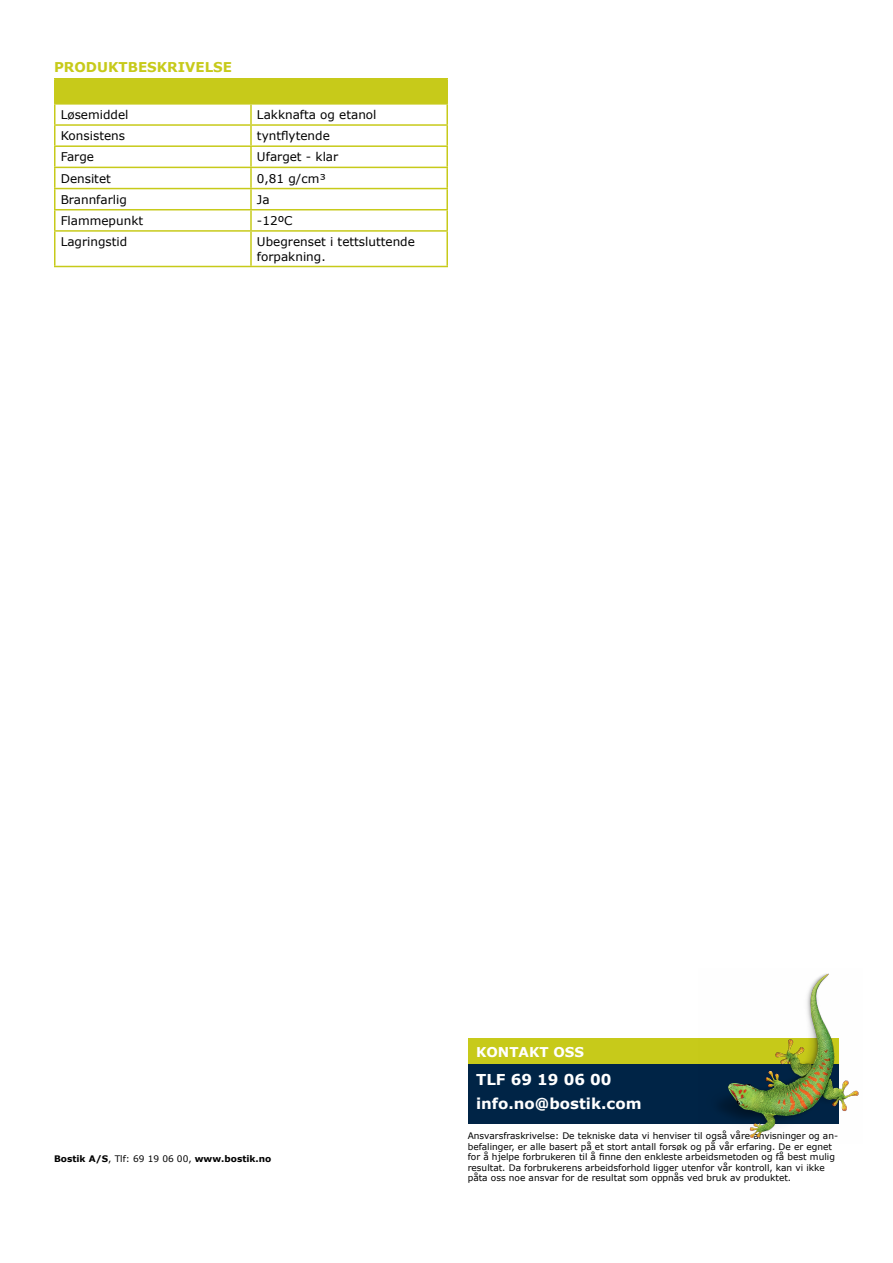
<style>
.page{position:relative;width:893px;height:1263px;background:#fff}
.page>*{position:absolute;margin:0;border:0;box-sizing:border-box;transform-origin:0 0}
.t1{font:700 15px/24px "Verdana";color:#fff}
.t2{font:700 13.5px "Verdana";color:#c7ca1a}
.t3{font:700 13.5px "Verdana";color:#fff}
.t4{font:12px/14.4px "Verdana";color:#000}
.t5{font:9px/10.5px "Verdana";color:#000}
.t6{font:700 9px "Verdana";color:#000}
.s1{font-weight:400}
</style>
<div class="page">
<hr style="left:54px;top:266px;width:197px;height:1px;background:#c7ca1a">
<hr style="left:251px;top:266px;width:197px;height:1px;background:#c7ca1a">
<hr style="left:54px;top:147px;width:2px;height:20px;background:#c7ca1a">
<hr style="left:54px;top:168px;width:2px;height:20px;background:#c7ca1a">
<hr style="left:54px;top:189px;width:2px;height:20px;background:#c7ca1a">
<hr style="left:54px;top:210px;width:2px;height:20px;background:#c7ca1a">
<hr style="left:54px;top:232px;width:2px;height:34px;background:#c7ca1a">
<hr style="left:54px;top:78px;width:197px;height:2px;background:#c7ca1a">
<hr style="left:251px;top:78px;width:197px;height:2px;background:#c7ca1a">
<hr style="left:54px;top:145px;width:197px;height:2px;background:#c7ca1a">
<hr style="left:251px;top:145px;width:197px;height:2px;background:#c7ca1a">
<hr style="left:54px;top:167px;width:197px;height:1px;background:#c7ca1a">
<hr style="left:251px;top:167px;width:197px;height:1px;background:#c7ca1a">
<hr style="left:54px;top:188px;width:197px;height:1px;background:#c7ca1a">
<hr style="left:251px;top:188px;width:197px;height:1px;background:#c7ca1a">
<hr style="left:54px;top:209px;width:197px;height:1px;background:#c7ca1a">
<hr style="left:251px;top:209px;width:197px;height:1px;background:#c7ca1a">
<hr style="left:54px;top:230px;width:197px;height:2px;background:#c7ca1a">
<hr style="left:251px;top:230px;width:197px;height:2px;background:#c7ca1a">
<svg style="left:54px;top:79px;width:394px;height:66px"></svg>
<hr style="left:250px;top:147px;width:2px;height:20px;background:#c7ca1a">
<hr style="left:446px;top:147px;width:2px;height:20px;background:#c7ca1a">
<hr style="left:250px;top:168px;width:2px;height:20px;background:#c7ca1a">
<hr style="left:446px;top:168px;width:2px;height:20px;background:#c7ca1a">
<hr style="left:250px;top:189px;width:2px;height:20px;background:#c7ca1a">
<hr style="left:446px;top:189px;width:2px;height:20px;background:#c7ca1a">
<hr style="left:250px;top:210px;width:2px;height:20px;background:#c7ca1a">
<hr style="left:446px;top:210px;width:2px;height:20px;background:#c7ca1a">
<hr style="left:250px;top:232px;width:2px;height:34px;background:#c7ca1a">
<hr style="left:446px;top:232px;width:2px;height:34px;background:#c7ca1a">
<div style="left:469px;top:1063px;width:370px;height:61px;background:#002446"></div>
<div style="left:469px;top:1038px;width:370px;height:26px;background:#c7ca1a"></div>
<img style="left:719px;top:973px;width:140px;height:165px">
<h2 class="t2" style="left:54px;top:58px;width:180px">PRODUKTBESKRIVELSE</h2>
<h3 class="t4" style="left:61px;top:107px;width:69px">Løsemiddel</h3>
<h3 class="t4" style="left:257px;top:107px;width:121px">Lakknafta og etanol</h3>
<h3 class="t4" style="left:61px;top:129px;width:66px">Konsistens</h3>
<h3 class="t4" style="left:257px;top:129px;width:74px">tyntflytende</h3>
<h3 class="t4" style="left:61px;top:150px;width:35px">Farge</h3>
<h3 class="t4" style="left:257px;top:150px;width:83px">Ufarget - klar</h3>
<h3 class="t4" style="left:61px;top:171px;width:52px">Densitet</h3>
<h3 class="t4" style="left:257px;top:171px;width:70px">0,81 g/cm³</h3>
<h3 class="t4" style="left:61px;top:192px;width:68px">Brannfarlig</h3>
<h3 class="t4" style="left:257px;top:192px;width:14px">Ja</h3>
<h3 class="t4" style="left:61px;top:213px;width:84px">Flammepunkt</h3>
<h3 class="t4" style="left:257px;top:213px;width:37px">-12ºC</h3>
<h3 class="t4" style="left:61px;top:234px;width:68px">Lagringstid</h3>
<h3 class="t4" style="left:257px;top:234px;width:159px">Ubegrenset i tettsluttende forpakning.</h3>
<p class="t6" style="left:54px;top:1152px;width:219px">Bostik A/S<span class="s1">, Tlf: 69 19 06 00,</span> www.bostik.no</p>
<h2 class="t3" style="left:476px;top:1042px;width:109px">KONTAKT OSS</h2>
<h1 class="t1" style="left:476px;top:1067px;width:167px">TLF 69 19 06 00 info.no@bostik.com</h1>
<p class="t5" style="left:468px;top:1130px;width:372px">Ansvarsfraskrivelse: De tekniske data vi henviser til også våre anvisninger og an&shy;befalinger, er alle basert på et stort antall forsøk og på vår erfaring. De er egnet for å hjelpe forbrukeren til å finne den enkleste arbeidsmetoden og få best mulig resultat. Da forbrukerens arbeidsforhold ligger utenfor vår kontroll, kan vi ikke påta oss noe ansvar for de resultat som oppnås ved bruk av produktet.</p>
</div>
